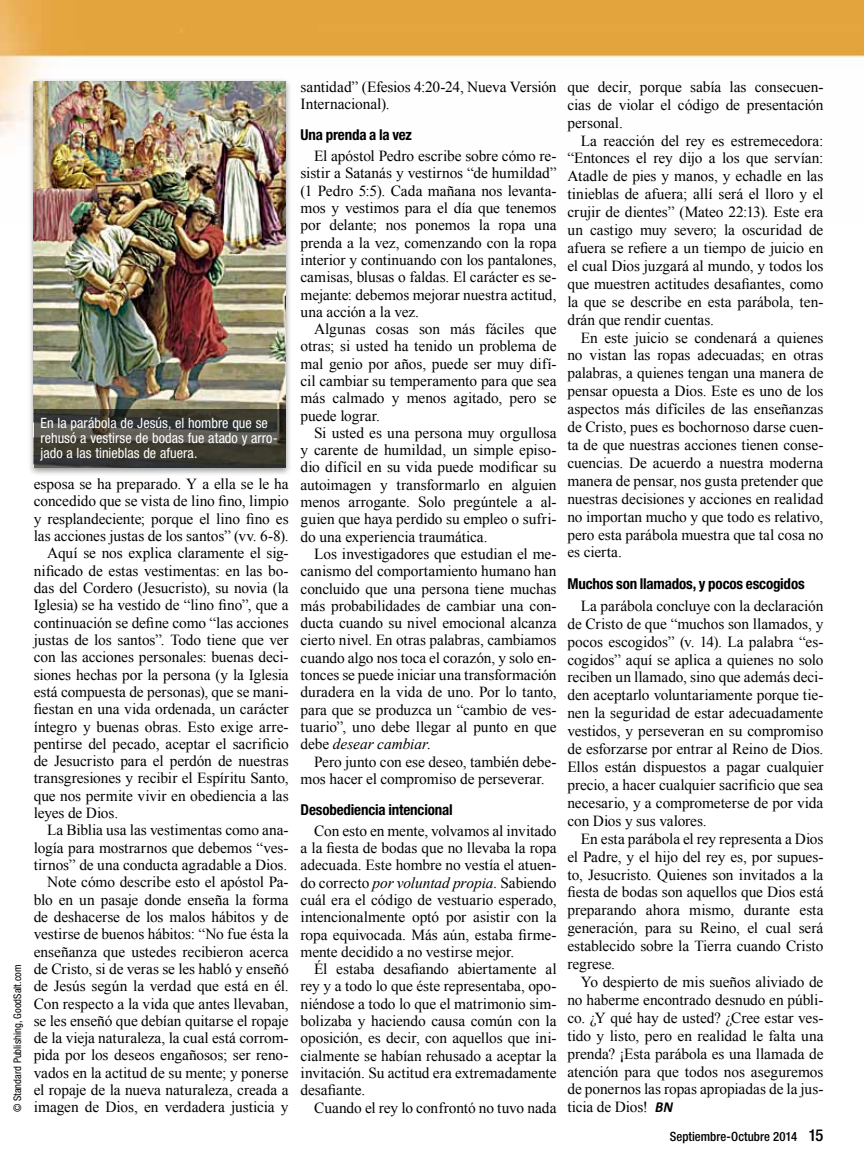
<style>
.page{position:relative;width:864px;height:1161px;background:#fff}
.page>*{position:absolute;margin:0;border:0;box-sizing:border-box;transform-origin:0 0}
.t1{font:15.3px/17.9px "Times New Roman";letter-spacing:-.005em;color:#000;text-align:justify}
.t2{font:700 condensed 15px "Helvetica Neue";letter-spacing:-.01em;color:#000}
.t3{font:condensed 14.25px/15px "Helvetica Neue";letter-spacing:.005em;color:#fff}
.t4{font:500 condensed 12.75px "Helvetica Neue";letter-spacing:.005em;color:#000}
.t5{font:condensed 10.5px "Helvetica Neue";color:#000}
.s1{font-style:italic}
.s2{font-family:"Calibri";font-weight:700;font-style:italic}
.s3{font-size:16.5px}
</style>
<div class="page">
<img style="left:0;top:0;width:864px;height:137px">
<div style="left:28px;top:78px;width:264px;height:399px;background:#000;opacity:.4"></div>
<img style="left:34px;top:81px;width:252px;height:329px">
<svg style="left:34px;top:410px;width:252px;height:58px;background:#3f3e37"></svg>
<p class="t5" style="left:11px;top:1112px;width:149px;rotate:-90deg">© Standard Publishing, GoodSalt.com</p>
<p class="t3" style="left:40px;top:415px;width:239px">En la parábola de Jesús, el hombre que se rehusó a vestirse de bodas fue atado y arro&shy;jado a las tinieblas de afuera.</p>
<p class="t1" style="left:34px;top:475px;width:257px">esposa se ha preparado. Y a ella se le ha</p>
<p class="t1" style="left:34px;top:492px;width:256px">concedido que se vista de lino fino, limpio</p>
<p class="t1" style="left:34px;top:510px;width:256px">y resplandeciente; porque el lino fino es</p>
<p class="t1" style="left:34px;top:527px;width:256px">las acciones justas de los santos” (vv. 6-8).</p>
<p class="t1" style="left:47px;top:544px;width:243px">Aquí se nos explica claramente el sig-</p>
<p class="t1" style="left:34px;top:561px;width:256px">nificado de estas vestimentas: en las bo-</p>
<p class="t1" style="left:34px;top:579px;width:257px">das del Cordero (Jesucristo), su novia (la</p>
<p class="t1" style="left:34px;top:596px;width:256px">Iglesia) se ha vestido de “lino fino”, que a</p>
<p class="t1" style="left:34px;top:613px;width:256px">continuación se define como “las acciones</p>
<p class="t1" style="left:34px;top:631px;width:256px">justas de los santos”. Todo tiene que ver</p>
<p class="t1" style="left:34px;top:648px;width:256px">con las acciones personales: buenas deci-</p>
<p class="t1" style="left:34px;top:665px;width:256px">siones hechas por la persona (y la Iglesia</p>
<p class="t1" style="left:34px;top:683px;width:256px">está compuesta de personas), que se mani-</p>
<p class="t1" style="left:34px;top:700px;width:256px">fiestan en una vida ordenada, un carácter</p>
<p class="t1" style="left:34px;top:717px;width:256px">íntegro y buenas obras. Esto exige arre-</p>
<p class="t1" style="left:34px;top:735px;width:256px">pentirse del pecado, aceptar el sacrificio</p>
<p class="t1" style="left:34px;top:752px;width:256px">de Jesucristo para el perdón de nuestras</p>
<p class="t1" style="left:34px;top:769px;width:256px">transgresiones y recibir el Espíritu Santo,</p>
<p class="t1" style="left:34px;top:787px;width:256px">que nos permite vivir en obediencia a las</p>
<p class="t1" style="left:34px;top:804px;width:86px">leyes de Dios.</p>
<p class="t1" style="left:47px;top:821px;width:243px">La Biblia usa las vestimentas como ana-</p>
<p class="t1" style="left:34px;top:838px;width:256px">logía para mostrarnos que debemos “ves-</p>
<p class="t1" style="left:34px;top:856px;width:255px">tirnos” de una conducta agradable a Dios.</p>
<p class="t1" style="left:47px;top:873px;width:243px">Note cómo describe esto el apóstol Pa-</p>
<p class="t1" style="left:34px;top:890px;width:256px">blo en un pasaje donde enseña la forma</p>
<p class="t1" style="left:34px;top:908px;width:256px">de deshacerse de los malos hábitos y de</p>
<p class="t1" style="left:34px;top:925px;width:256px">vestirse de buenos hábitos: “No fue ésta la</p>
<p class="t1" style="left:34px;top:942px;width:256px">enseñanza que ustedes recibieron acerca</p>
<p class="t1" style="left:34px;top:960px;width:256px">de Cristo, si de veras se les habló y enseñó</p>
<p class="t1" style="left:34px;top:977px;width:257px">de Jesús según la verdad que está en él.</p>
<p class="t1" style="left:34px;top:994px;width:256px">Con respecto a la vida que antes llevaban,</p>
<p class="t1" style="left:34px;top:1012px;width:256px">se les enseñó que debían quitarse el ropaje</p>
<p class="t1" style="left:34px;top:1029px;width:256px">de la vieja naturaleza, la cual está corrom-</p>
<p class="t1" style="left:34px;top:1046px;width:256px">pida por los deseos engañosos; ser reno-</p>
<p class="t1" style="left:34px;top:1063px;width:256px">vados en la actitud de su mente; y ponerse</p>
<p class="t1" style="left:34px;top:1081px;width:256px">el ropaje de la nueva naturaleza, creada a</p>
<p class="t1" style="left:34px;top:1098px;width:256px">imagen de Dios, en verdadera justicia y</p>
<p class="t1" style="left:301px;top:78px;width:258px;line-height:17.2px">santidad” (Efesios 4:20-24, Nueva Versión<br>Internacional).</p>
<p class="t2" style="left:301px;top:126px;width:113px">Una prenda a la vez</p>
<p class="t1" style="left:301px;top:147px;width:258px;line-height:17.2px;text-indent:13px">El apóstol Pedro escribe sobre cómo re&shy;sistir a Satanás y vestirnos “de humildad” (1 Pedro 5:5). Cada mañana nos levanta&shy;mos y vestimos para el día que tenemos por delante; nos ponemos la ropa una prenda a la vez, comenzando con la ropa interior y continuando con los pantalones, camisas, blusas o faldas. El carácter es se&shy;mejante: debemos mejorar nuestra actitud, una acción a la vez.</p>
<p class="t1" style="left:301px;top:320px;width:258px;line-height:17.2px;text-indent:13px">Algunas cosas son más fáciles que otras; si usted ha tenido un problema de mal genio por años, puede ser muy difí&shy;cil cambiar su temperamento para que sea más calmado y menos agitado, pero se puede lograr.</p>
<p class="t1" style="left:301px;top:424px;width:258px;line-height:17.2px;text-indent:13px">Si usted es una persona muy orgullosa y carente de humildad, un simple episo&shy;dio difícil en su vida puede modificar su autoimagen y transformarlo en alguien menos arrogante. Solo pregúntele a al&shy;guien que haya perdido su empleo o sufri&shy;do una experiencia traumática.</p>
<p class="t1" style="left:301px;top:545px;width:258px;line-height:17.2px;text-indent:13px">Los investigadores que estudian el me&shy;canismo del comportamiento humano han concluido que una persona tiene muchas más probabilidades de cambiar una con&shy;ducta cuando su nivel emocional alcanza cierto nivel. En otras palabras, cambiamos cuando algo nos toca el corazón, y solo en&shy;tonces se puede iniciar una transformación duradera en la vida de uno. Por lo tanto, para que se produzca un “cambio de ves&shy;tuario”, uno debe llegar al punto en que debe <span class="s1">desear cambiar.</span></p>
<p class="t1" style="left:301px;top:753px;width:258px;line-height:17.2px;text-indent:13px">Pero junto con ese deseo, también debe&shy;mos hacer el compromiso de perseverar.</p>
<p class="t2" style="left:301px;top:800px;width:154px">Desobediencia intencional</p>
<p class="t1" style="left:301px;top:822px;width:258px;line-height:17.2px;text-indent:13px">Con esto en mente, volvamos al invitado a la fiesta de bodas que no llevaba la ropa adecuada. Este hombre no vestía el atuen&shy;do correcto <span class="s1">por voluntad propia.</span> Sabiendo cuál era el código de vestuario esperado, intencionalmente optó por asistir con la ropa equivocada. Más aún, estaba firme&shy;mente decidido a no vestirse mejor.</p>
<p class="t1" style="left:301px;top:960px;width:258px;line-height:17.2px;text-indent:13px">Él estaba desafiando abiertamente al rey y a todo lo que éste representaba, opo&shy;niéndose a todo lo que el matrimonio sim&shy;bolizaba y haciendo causa común con la oposición, es decir, con aquellos que ini&shy;cialmente se habían rehusado a aceptar la invitación. Su actitud era extremadamente desafiante.</p>
<p class="t1" style="left:314px;top:1098px;width:244px">Cuando el rey lo confrontó no tuvo nada</p>
<p class="t1" style="left:567px;top:77px;width:258px">que decir, porque sabía las consecuen&shy;cias de violar el código de presentación personal.</p>
<p class="t1" style="left:567px;top:131px;width:258px;text-indent:13px">La reacción del rey es estremecedora: “Entonces el rey dijo a los que servían:<br>Atadle de pies y manos, y echadle en las tinieblas de afuera; allí será el lloro y el crujir de dientes” (Mateo 22:13). Este era un castigo muy severo; la oscuridad de afuera se refiere a un tiempo de juicio en el cual Dios juzgará al mundo, y todos los que muestren actitudes desafiantes, como la que se describe en esta parábola, ten&shy;drán que rendir cuentas.</p>
<p class="t1" style="left:567px;top:328px;width:258px;text-indent:13px">En este juicio se condenará a quienes no vistan las ropas adecuadas; en otras palabras, a quienes tengan una manera de pensar opuesta a Dios. Este es uno de los aspectos más difíciles de las enseñanzas de Cristo, pues es bochornoso darse cuen&shy;ta de que nuestras acciones tienen conse&shy;cuencias. De acuerdo a nuestra moderna manera de pensar, nos gusta pretender que nuestras decisiones y acciones en realidad no importan mucho y que todo es relativo, pero esta parábola muestra que tal cosa no es cierta.</p>
<p class="t2" style="left:567px;top:575px;width:239px">Muchos son llamados, y pocos escogidos</p>
<p class="t1" style="left:567px;top:597px;width:258px;text-indent:13px">La parábola concluye con la declaración de Cristo de que “muchos son llamados, y pocos escogidos” (v. 14). La palabra “es&shy;cogidos” aquí se aplica a quienes no solo reciben un llamado, sino que además deci&shy;den aceptarlo voluntariamente porque tie&shy;nen la seguridad de estar adecuadamente vestidos, y perseveran en su compromiso de esforzarse por entrar al Reino de Dios.<br>Ellos están dispuestos a pagar cualquier precio, a hacer cualquier sacrificio que sea necesario, y a comprometerse de por vida con Dios y sus valores.</p>
<p class="t1" style="left:567px;top:829px;width:258px;text-indent:13px">En esta parábola el rey representa a Dios el Padre, y el hijo del rey es, por supues&shy;to, Jesucristo. Quienes son invitados a la fiesta de bodas son aquellos que Dios está preparando ahora mismo, durante esta generación, para su Reino, el cual será establecido sobre la Tierra cuando Cristo regrese.</p>
<p class="t1" style="left:567px;top:973px;width:258px;text-indent:13px">Yo despierto de mis sueños aliviado de no haberme encontrado desnudo en públi&shy;co. ¿Y qué hay de usted? ¿Cree estar ves&shy;tido y listo, pero en realidad le falta una prenda? ¡Esta parábola es una llamada de atención para que todos nos aseguremos de ponernos las ropas apropiadas de la jus&shy;ticia de Dios! <span class="s2">BN</span></p>
<p class="t4" style="left:670px;top:1129px;width:155px">Septiembre-Octubre 2014 <span class="s3">15</span></p>
</div>
